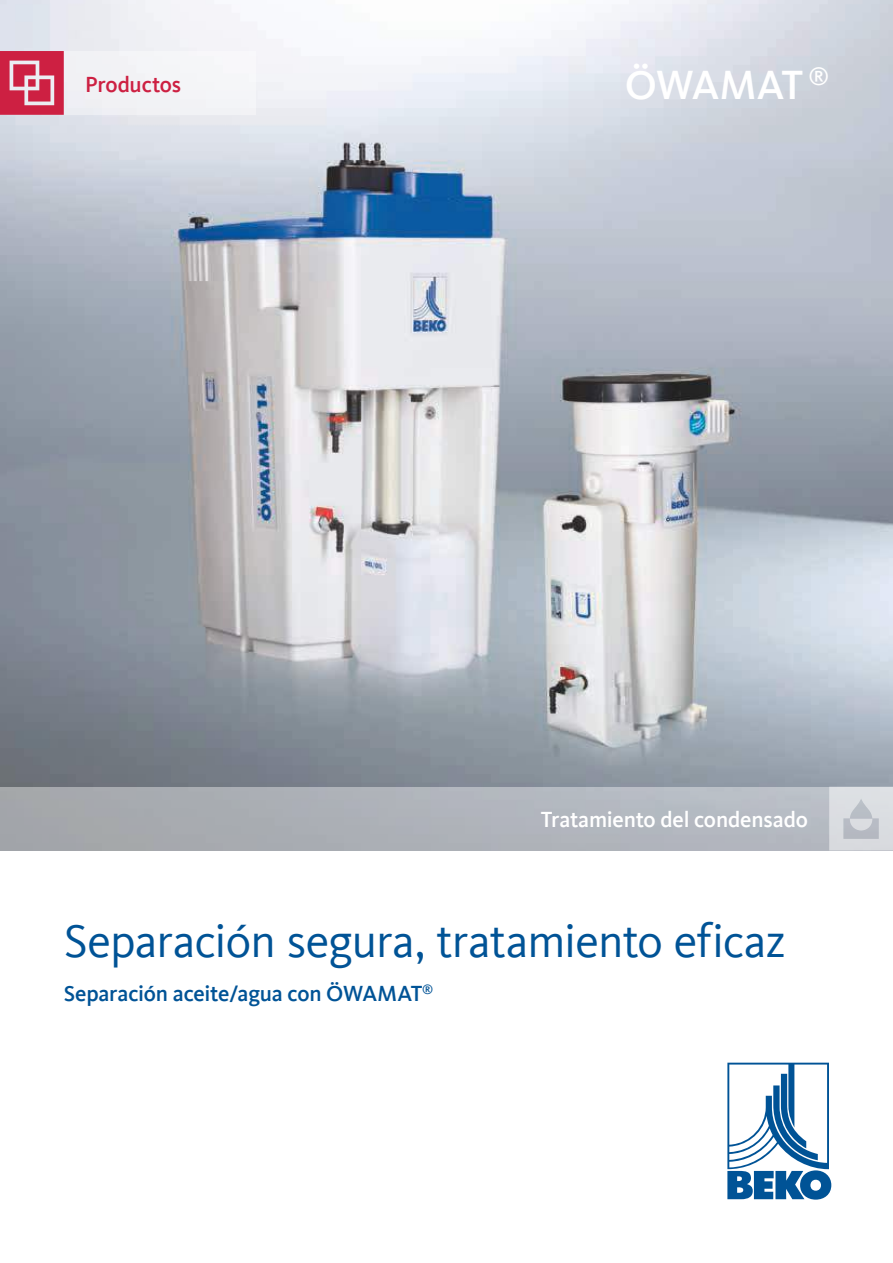
<style>
.page{position:relative;width:893px;height:1263px;background:#fff}
.page>*{position:absolute;margin:0;border:0;box-sizing:border-box;transform-origin:0 0}
.t1{font:48px "Kievit Offc Pro";letter-spacing:-.02em;color:#005396}
.t2{font:500 42px "Kievit Offc Pro";letter-spacing:-.02em;color:#fff}
.t3{font:500 24.3px "Kievit Offc Pro";color:#fff}
.t4{font:500 22.5px "Kievit Offc Pro";letter-spacing:-.01em;color:#005396}
.t5{font:500 22.5px "Kievit Offc Pro";letter-spacing:-.005em;color:#fff}
.t6{font:500 22.5px "Kievit Offc Pro";letter-spacing:-.005em;color:#cd2042}
.t7{font:500 13.05px "Kievit Offc Pro";color:#005396}
</style>
<div class="page">
<img style="left:0;top:0;width:893px;height:787px">
<div style="left:0;top:51px;width:255px;height:64px;background:#f2f2f5"></div>
<div style="left:0;top:787px;width:893px;height:63px;background:linear-gradient(to right,#a3a6aa,#babfc9)"></div>
<svg style="left:727px;top:1063px;width:104px;height:136px"></svg>
<svg style="left:0;top:51px;width:64px;height:64px;background:#d24663"></svg>
<svg style="left:829px;top:787px;width:64px;height:63px;background:#d3d6db"></svg>
<p class="t2" style="left:625px;top:60px;width:180px">Öwamat</p>
<p class="t6" style="left:85px;top:71px;width:98px">Productos</p>
<p class="t3" style="left:808px;top:63px;width:22px">®</p>
<p class="t5" style="left:541px;top:806px;width:268px">Tratamiento del condensado</p>
<p class="t1" style="left:64px;top:912px;width:723px">Separación segura, tratamiento eficaz</p>
<p class="t4" style="left:64px;top:980px;width:297px">Separación aceite/agua con ÖWAMAT</p>
<p class="t7" style="left:422px;top:982px;width:13px">®</p>
</div>
